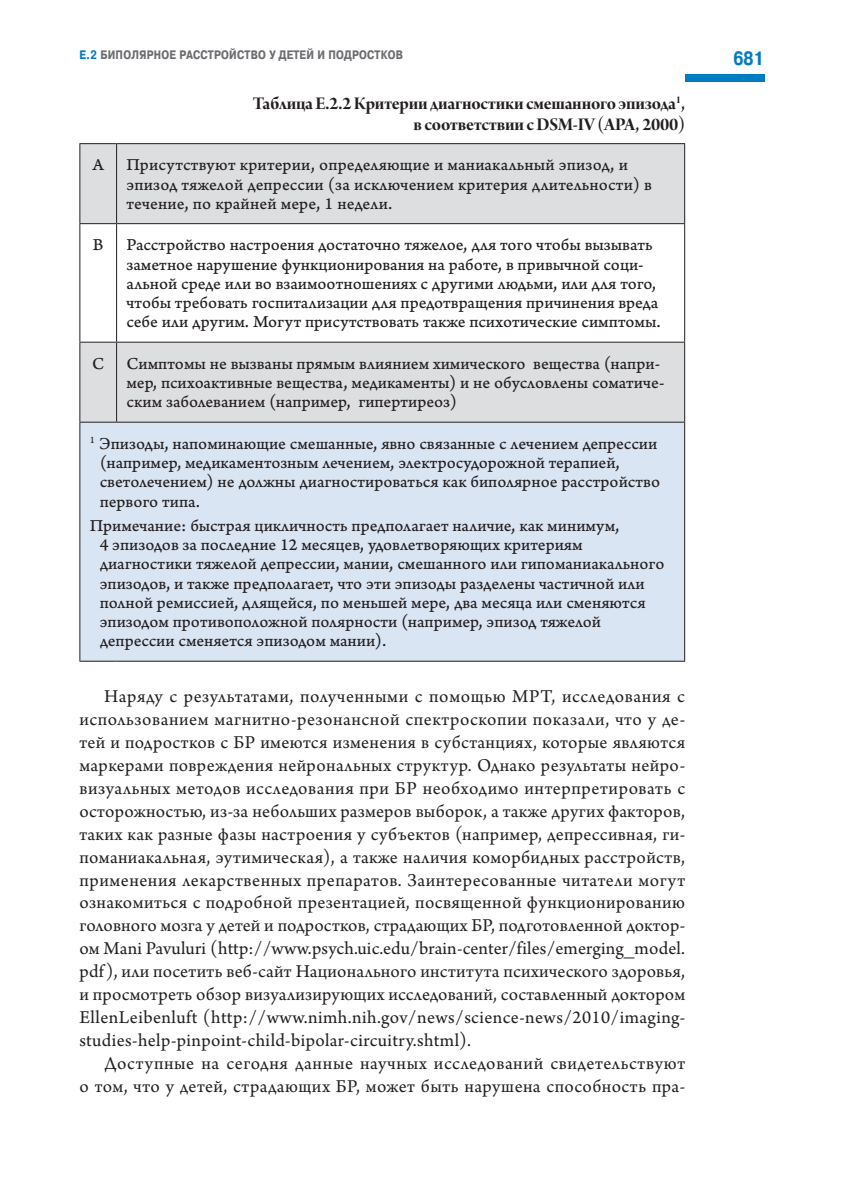
<style>
.page{position:relative;width:844px;height:1191px;background:#fff}
.page>*{position:absolute;margin:0;border:0;box-sizing:border-box;transform-origin:0 0}
.t1{font:700 19.25px "Pragmatica Cond C";color:#007cc2}
.Main{font:19.07px/22.9px "Arno Pro";letter-spacing:.025em;color:#231f20;text-align:justify}
.Tab_Head{font:19.07px/21px "Arno Pro Bold Display";letter-spacing:-.01em;color:#231f20;text-align:right}
.Tab-1{font:17.5px/19.2px "Arno Pro Caption";color:#231f20}
.t2{font:700 12.25px "Pragmatica Cond C";letter-spacing:.02em;color:#6c6d70}
.s1{color:#007cc2}
</style>
<div class="page">
<div style="left:685px;top:74px;width:79px;height:8px;background:#007cc2"></div>
<div style="left:80px;top:144px;width:604px;height:278px;background:#dddee0"></div>
<svg style="left:80px;top:224px;width:604px;height:118px"></svg>
<div style="left:80px;top:422px;width:604px;height:239px;background:#dae5f4"></div>
<hr style="left:79px;top:143px;width:38px;height:1px;background:#231f20">
<hr style="left:79px;top:144px;width:1px;height:79px;background:#231f20">
<hr style="left:117px;top:143px;width:568px;height:1px;background:#231f20">
<hr style="left:116px;top:144px;width:1px;height:79px;background:#231f20">
<hr style="left:684px;top:144px;width:1px;height:79px;background:#231f20">
<hr style="left:79px;top:223px;width:38px;height:1px;background:#231f20">
<hr style="left:79px;top:224px;width:1px;height:118px;background:#231f20">
<hr style="left:117px;top:223px;width:568px;height:1px;background:#231f20">
<hr style="left:116px;top:224px;width:1px;height:118px;background:#231f20">
<hr style="left:684px;top:224px;width:1px;height:118px;background:#231f20">
<hr style="left:79px;top:342px;width:38px;height:1px;background:#231f20">
<hr style="left:79px;top:342px;width:1px;height:80px;background:#231f20">
<hr style="left:117px;top:342px;width:568px;height:1px;background:#231f20">
<hr style="left:116px;top:342px;width:1px;height:80px;background:#231f20">
<hr style="left:684px;top:342px;width:1px;height:80px;background:#231f20">
<hr style="left:79px;top:422px;width:38px;height:1px;background:#231f20">
<hr style="left:79px;top:422px;width:1px;height:239px;background:#231f20">
<hr style="left:117px;top:422px;width:568px;height:1px;background:#231f20">
<hr style="left:684px;top:422px;width:1px;height:239px;background:#231f20">
<hr style="left:79px;top:661px;width:38px;height:1px;background:#231f20">
<hr style="left:117px;top:661px;width:568px;height:1px;background:#231f20">
<p class="t2" style="left:79px;top:48px;width:325px"><span class="s1">E.2</span> БИПОЛЯРНОЕ РАССТРОЙСТВО У ДЕТЕЙ И ПОДРОСТКОВ</p>
<p class="t1" style="left:733px;top:47px;width:33px">681</p>
<p class="Tab_Head" style="left:253px;top:94px;width:433px">Таблица Е.2.2 Критерии диагностики смешанного эпизода<sup>1</sup>, в соответствии с DSM-IV (APA, 2000)</p>
<p class="Tab-1" style="left:92px;top:156px;width:13px">А</p>
<p class="Tab-1" style="left:126px;top:156px;width:526px">Присутствуют критерии, определяющие и маниакальный эпизод, и эпизод тяжелой депрессии (за исключением критерия длительности) в течение, по крайней мере, 1 недели.</p>
<p class="Tab-1" style="left:93px;top:236px;width:12px">B</p>
<p class="Tab-1" style="left:126px;top:236px;width:535px">Расстройство настроения достаточно тяжелое, для того чтобы вызывать заметное нарушение функционирования на работе, в привычной соци&shy;альной среде или во взаимоотношениях с другими людьми, или для того, чтобы требовать госпитализации для предотвращения причинения вреда себе или другим. Могут присутствовать также психотические симптомы.</p>
<p class="Tab-1" style="left:92px;top:354px;width:14px">C</p>
<p class="Tab-1" style="left:126px;top:354px;width:539px">Симптомы не вызваны прямым влиянием химического вещества (напри&shy;мер, психоактивные вещества, медикаменты) и не обусловлены соматиче&shy;ским заболеванием (например, гипертиреоз)</p>
<p class="Tab-1" style="left:100px;top:434px;width:561px;text-indent:-10px"><sup>1</sup> Эпизоды, напоминающие смешанные, явно связанные с лечением депрессии (например, медикаментозным лечением, электросудорожной терапией, светолечением) не должны диагностироваться как биполярное расстройство первого типа.</p>
<p class="Tab-1" style="left:100px;top:516px;width:566px;text-indent:-10px">Примечание: быстрая цикличность предполагает наличие, как минимум,<br>4 эпизодов за последние 12 месяцев, удовлетворяющих критериям диагностики тяжелой депрессии, мании, смешанного или гипоманиакального эпизодов, и также предполагает, что эти эпизоды разделены частичной или полной ремиссией, длящейся, по меньшей мере, два месяца или сменяются эпизодом противоположной полярности (например, эпизод тяжелой депрессии сменяется эпизодом мании).</p>
<p class="Main" style="left:79px;top:686px;width:607px;text-indent:25px">Наряду с результатами, полученными с помощью МРТ, исследования с использованием магнитно-резонансной спектроскопии показали, что у де&shy;тей и подростков с БР имеются изменения в субстанциях, которые являются маркерами повреждения нейрональных структур. Однако результаты нейро&shy;визуальных методов исследования при БР необходимо интерпретировать с осторожностью, из-за небольших размеров выборок, а также других факторов, таких как разные фазы настроения у субъектов (например, депрессивная, ги&shy;поманиакальная, эутимическая), а также наличия коморбидных расстройств, применения лекарственных препаратов. Заинтересованные читатели могут ознакомиться с подробной презентацией, посвященной функционированию головного мозга у детей и подростков, страдающих БР, подготовленной доктор&shy;ом Mani Pavuluri (http://www.psych.uic.edu/brain-center/files/emerging_model. pdf), или посетить веб-сайт Национального института психического здоровья, и просмотреть обзор визуализирующих исследований, составленный доктором EllenLeibenluft (http://www.nimh.nih.gov/news/science-news/2010/imaging&shy;studies-help-pinpoint-child-bipolar-circuitry.shtml).</p>
<p class="Main" style="left:79px;top:1052px;width:607px;text-align:right">Доступные на сегодня данные научных исследований свидетельствуют<br>о том, что у детей, страдающих БР, может быть нарушена способность пра-</p>
</div>
